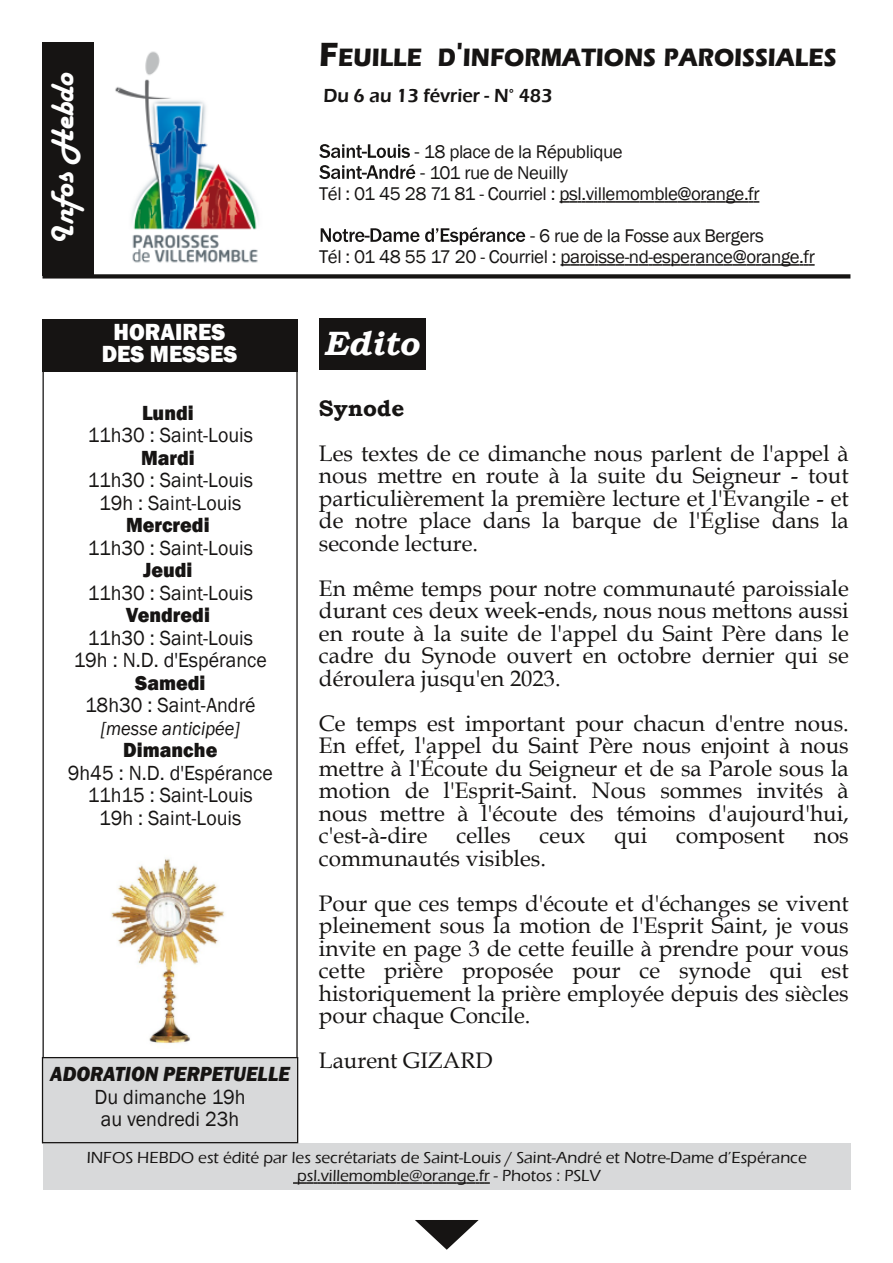
<style>
.page{position:relative;width:893px;height:1263px;background:#fff}
.page>*{position:absolute;margin:0;border:0;box-sizing:border-box;transform-origin:0 0}
.t1{font:italic 700 33.75px "Bookman Old Style";color:#fff}
.t2{font:33px "Harlow Solid";color:#fff}
.t3{font:700 25.8px "Eras ITC";color:#161413;scale:.9 1}
.t4{font:800 24px/22.5px "Franklin Gothic";color:#fff;text-align:center;scale:.95 1}
.t5{font:22.5px/22.5px "Book Antiqua";color:#161413;text-align:justify}
.t6{font:700 22.5px "Bookman Old Style";color:#161413}
.t7{font:21px/22.5px "Franklin Gothic";color:#161413;text-align:center;scale:.95 1}
.t8{font:800 21px "Franklin Gothic";color:#161413;scale:.95 1}
.t9{font:italic 800 21px "Franklin Gothic";color:#161413;scale:.95 1}
.t10{font:600 19.5px "Eras ITC";color:#161413;scale:.95 1}
.t11{font:italic 19.5px "Franklin Gothic";color:#161413;scale:.95 1}
.t12{font:18.9px/21px "Franklin Gothic";letter-spacing:-.02em;color:#161413}
.t13{font:500 16.5px/18px "Eras ITC";color:#161413;text-align:center}
.s1{font-size:34.5px}
.s2{font-size:20.25px}
</style>
<div class="page">
<svg style="left:319px;top:144px;width:91px;height:14px"></svg>
<svg style="left:319px;top:164px;width:96px;height:15px"></svg>
<svg style="left:559px;top:201px;width:200px;height:2px"></svg>
<svg style="left:321px;top:228px;width:98px;height:14px"></svg>
<svg style="left:425px;top:227px;width:100px;height:18px"></svg>
<svg style="left:560px;top:264px;width:255px;height:2px"></svg>
<svg style="left:415px;top:1220px;width:64px;height:30px"></svg>
<div style="left:43px;top:319px;width:255px;height:53px;background:#161413"></div>
<div style="left:43px;top:42px;width:51px;height:234px;background:#161413"></div>
<img style="left:115px;top:51px;width:144px;height:212px">
<div style="left:43px;top:274px;width:807px;height:5px;background:#161413"></div>
<div style="left:43px;top:1143px;width:808px;height:47px;background:#d8d9da"></div>
<svg style="left:293px;top:1182px;width:197px;height:2px"></svg>
<img style="left:111px;top:858px;width:114px;height:186px">
<div style="left:43px;top:1057px;width:255px;height:86px;background:#d8d9da"></div>
<div style="left:42px;top:1057px;width:256px;height:86px;border:1px solid #161413"></div>
<div style="left:319px;top:318px;width:106px;height:51px;background:#161413"></div>
<h2 class="t2" style="left:45px;top:245px;width:173px;rotate:-90deg">Infos Hebdo</h2>
<p class="t4" style="left:102px;top:320px;width:144px">HORAIRES<br>DES MESSES</p>
<p class="t8" style="left:142px;top:400px;width:56px">Lundi</p>
<p class="t7" style="left:88px;top:424px;width:176px">11h30 : Saint-Louis</p>
<p class="t8" style="left:141px;top:445px;width:58px">Mardi</p>
<p class="t7" style="left:88px;top:469px;width:176px">11h30 : Saint-Louis<br>19h : Saint-Louis</p>
<p class="t8" style="left:126px;top:513px;width:89px">Mercredi</p>
<p class="t7" style="left:88px;top:536px;width:176px">11h30 : Saint-Louis</p>
<p class="t8" style="left:143px;top:558px;width:53px">Jeudi</p>
<p class="t7" style="left:88px;top:581px;width:176px">11h30 : Saint-Louis</p>
<p class="t8" style="left:126px;top:603px;width:90px">Vendredi</p>
<p class="t7" style="left:74px;top:626px;width:205px">11h30 : Saint-Louis<br>19h : N.D. d'Espérance</p>
<p class="t8" style="left:135px;top:670px;width:75px">Samedi</p>
<p class="t7" style="left:85px;top:694px;width:181px">18h30 : Saint-André</p>
<p class="t11" style="left:101px;top:717px;width:148px">[messe anticipée]</p>
<p class="t8" style="left:123px;top:738px;width:101px">Dimanche</p>
<p class="t7" style="left:68px;top:761px;width:217px">9h45 : N.D. d'Espérance<br>11h15 : Saint-Louis<br>19h : Saint-Louis</p>
<p class="t9" style="left:50px;top:1062px;width:254px">ADORATION PERPETUELLE</p>
<p class="t7" style="left:95px;top:1085px;width:160px;text-align:left">Du dimanche 19h au vendredi 23h</p>
<p class="t3" style="left:319px;top:43px;width:576px"><span class="s1">F</span>EUILLE D<span class="s1">'</span>INFORMATIONS PAROISSIALES</p>
<p class="t10" style="left:323px;top:85px;width:243px">Du 6 au 13 février - N° 483</p>
<p class="t12" style="left:415px;top:141px;width:210px"><span class="s2">-</span> 18 place de la République</p>
<p class="t12" style="left:319px;top:162px;width:442px;text-indent:101px"><span class="s2">-</span> 101 rue de Neuilly<br>Tél : 01 45 28 71 81 - Courriel : psl.villemomble@orange.fr</p>
<p class="t12" style="left:319px;top:225px;width:497px;text-indent:211px"><span class="s2">-</span> 6 rue de la Fosse aux Bergers<br>Tél : 01 48 55 17 20 - Courriel : paroisse-nd-esperance@orange.fr</p>
<h1 class="t1" style="left:323px;top:324px;width:97px">Edito</h1>
<p class="t6" style="left:319px;top:394px;width:87px">Synode</p>
<p class="t5" style="left:319px;top:442px;width:531px">Les textes de ce dimanche nous parlent de l'appel à nous mettre en route à la suite du Seigneur - tout particulièrement la première lecture et l'Évangile - et de notre place dans la barque de l'Église dans la seconde lecture.</p>
<p class="t5" style="left:319px;top:577px;width:531px">En même temps pour notre communauté paroissiale durant ces deux week-ends, nous nous mettons aussi en route à la suite de l'appel du Saint Père dans le cadre du Synode ouvert en octobre dernier qui se déroulera jusqu'en 2023.</p>
<p class="t5" style="left:319px;top:712px;width:531px">Ce temps est important pour chacun d'entre nous.<br>En effet, l'appel du Saint Père nous enjoint à nous mettre à l'Écoute du Seigneur et de sa Parole sous la motion de l'Esprit-Saint. Nous sommes invités à nous mettre à l'écoute des témoins d'aujourd'hui, c'est-à-dire</p>
<p class="t5" style="left:456px;top:825px;width:56px">celles</p>
<p class="t5" style="left:540px;top:825px;width:47px">ceux</p>
<p class="t5" style="left:614px;top:825px;width:34px">qui</p>
<p class="t5" style="left:676px;top:825px;width:110px">composent</p>
<p class="t5" style="left:814px;top:825px;width:36px">nos</p>
<p class="t5" style="left:319px;top:836px;width:531px;line-height:45px">communautés visibles.<br>Pour que ces temps d'écoute et d'échanges se vivent</p>
<p class="t5" style="left:319px;top:915px;width:531px">pleinement sous la motion de l'Esprit Saint, je vous invite en page 3 de cette feuille à prendre pour vous cette prière proposée pour ce synode qui est historiquement la prière employée depuis des siècles pour chaque Concile.</p>
<p class="t5" style="left:319px;top:1050px;width:175px">Laurent GIZARD</p>
<p class="t13" style="left:87px;top:1149px;width:722px">INFOS HEBDO est édité par les secrétariats de Saint-Louis / Saint-André et Notre-Dame d’Espérance psl.villemomble@orange.fr - Photos : PSLV</p>
</div>
